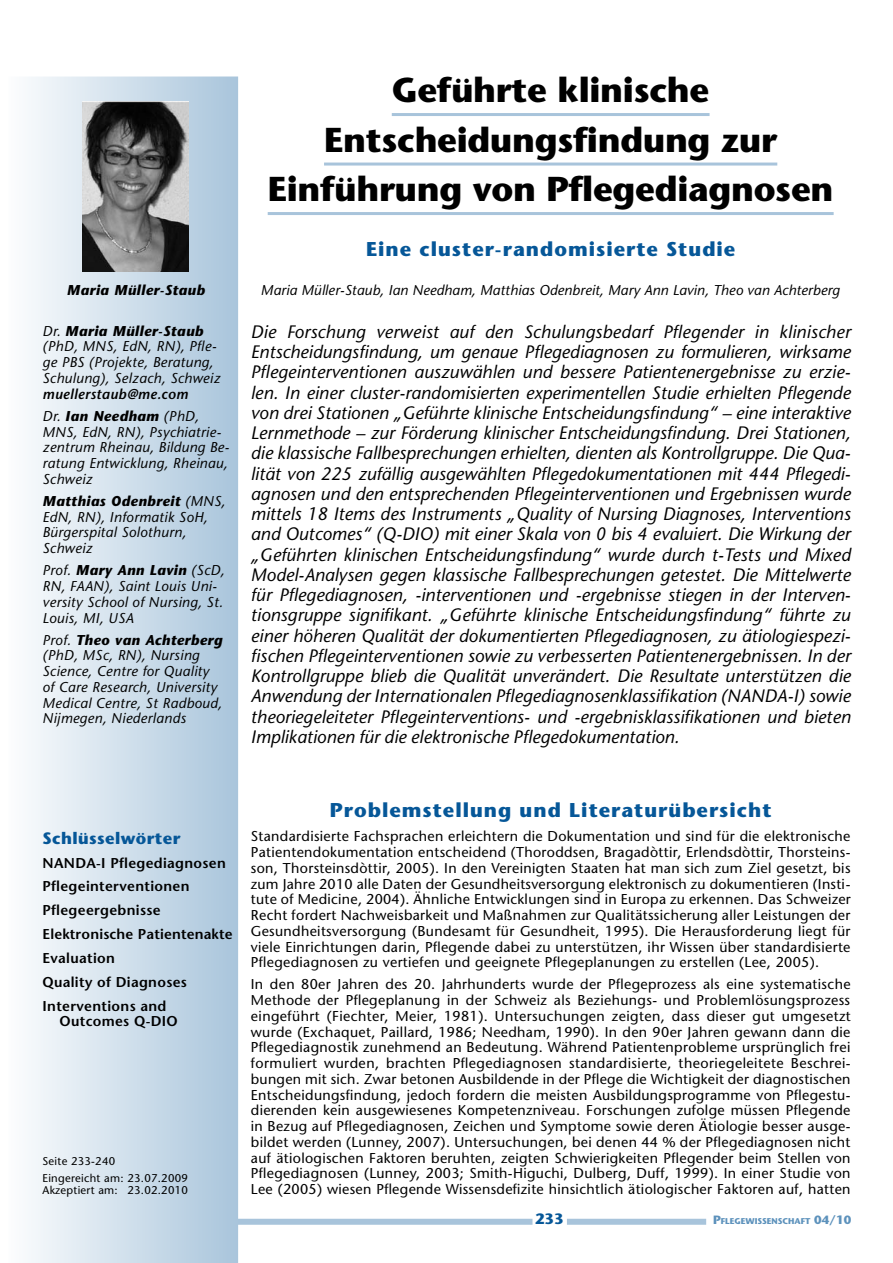
<style>
.page{position:relative;width:893px;height:1263px;background:#fff}
.page>*{position:absolute;margin:0;border:0;box-sizing:border-box;transform-origin:0 0}
.t1{font:700 34.5px/49.5px "Stone Sans";letter-spacing:-.01em;color:#000;text-align:center}
.t2{font:700 19.95px "Stone Sans";letter-spacing:.05em;color:#065798}
.t3{font:italic 18px/20.2px "Stone Sans";letter-spacing:.005em;color:#000;text-align:justify}
.t4{font:700 16.5px "Stone Sans";letter-spacing:.025em;color:#065798}
.t5{font:700 15px "Stone Sans";color:#065798}
.t6{font:14.25px/15.8px "Stone Sans";letter-spacing:.025em;color:#000;text-align:justify}
.t7{font:italic 14.25px/15.8px "Stone Sans";letter-spacing:.02em;color:#000}
.t8{font:600 14.25px/23.9px "Stone Sans";letter-spacing:.025em;color:#000}
.t9{font:italic 600 14.25px/22.2px "Stone Sans";letter-spacing:.02em;color:#000}
.t10{font:italic 700 14.25px "Stone Sans";letter-spacing:.025em;color:#000}
.t11{font:11.25px/17px "Stone Sans";letter-spacing:.025em;color:#000}
.t12{font:700 8.4px "Stone Sans";color:#5d92bc}
.s1{font-weight:700}
.s2{font-weight:400}
.s3{font-size:12px}
</style>
<div class="page">
<div style="left:225px;top:1219px;width:307px;height:6px;background:#a8c4db"></div>
<div style="left:567px;top:1219px;width:139px;height:6px;background:#a8c4db"></div>
<div style="left:9px;top:76px;width:229px;height:1187px;background:linear-gradient(to right,#fcfdfe,#a9c5db)"></div>
<hr style="left:392px;top:113px;width:318px;height:3px;background:#a8c4db">
<hr style="left:324px;top:163px;width:453px;height:3px;background:#a8c4db">
<hr style="left:268px;top:212px;width:566px;height:3px;background:#a8c4db">
<img style="left:82px;top:102px;width:107px;height:169px">
<p class="t10" style="left:67px;top:282px;width:140px">Maria Müller-Staub</p>
<p class="t7" style="left:43px;top:323px;width:179px">Dr. <span class="s1">Maria Müller-Staub </span>(PhD, MNS, EdN, RN), Pfle&shy;ge PBS (Projekte, Beratung,<br>Schulung), Selzach, Schweiz</p>
<p class="t9" style="left:43px;top:383px;width:158px">muellerstaub@me.com<br><span class="s2">Dr.</span> <span class="s1">Ian Needham</span> <span class="s2">(PhD,</span></p>
<p class="t7" style="left:43px;top:424px;width:188px">MNS, EdN, RN), Psychiatrie&shy;zentrum Rheinau, Bildung Be&shy;ratung Entwicklung, Rheinau,<br>Schweiz</p>
<p class="t7" style="left:43px;top:493px;width:185px"><span class="s1">Matthias Odenbreit</span> (MNS,<br>EdN, RN), Informatik SoH,<br>Bürgerspital Solothurn,<br>Schweiz</p>
<p class="t7" style="left:43px;top:562px;width:184px">Prof. <span class="s1">Mary Ann Lavin</span> (ScD,<br>RN, FAAN), Saint Louis Uni&shy;versity School of Nursing, St.<br>Louis, MI, USA</p>
<p class="t7" style="left:43px;top:632px;width:181px">Prof. <span class="s1">Theo van Achterberg </span>(PhD, MSc, RN), Nursing<br>Science, Centre for Quality of Care Research, University<br>Medical Centre, St Radboud,<br>Nijmegen, Niederlands</p>
<h1 class="t1" style="left:268px;top:66px;width:567px">Geführte klinische<br>Entscheidungsfindung zur<br>Einführung von Pflegediagnosen</h1>
<h2 class="t2" style="left:366px;top:237px;width:371px">Eine cluster-randomisierte Studie</h2>
<p class="t7" style="left:261px;top:283px;width:580px">Maria Müller-Staub, Ian Needham, Matthias Odenbreit, Mary Ann Lavin, Theo van Achterberg</p>
<p class="t3" style="left:251px;top:321px;width:601px">Die Forschung verweist auf den Schulungsbedarf Pflegender in klinischer Entscheidungsfindung, um genaue Pflegediagnosen zu formulieren, wirksame Pflegeinterventionen auszuwählen und bessere Patientenergebnisse zu erzie&shy;len. In einer cluster-randomisierten experimentellen Studie erhielten Pflegende von drei Stationen „Geführte klinische Entscheidungsfindung“ – eine interaktive Lernmethode – zur Förderung klinischer Entscheidungsfindung. Drei Stationen, die klassische Fallbesprechungen erhielten, dienten als Kontrollgruppe. Die Qua&shy;lität von 225 zufällig ausgewählten Pflegedokumentationen mit 444 Pflegedi&shy;agnosen und den entsprechenden Pflegeinterventionen und Ergebnissen wurde mittels 18 Items des Instruments „Quality of Nursing Diagnoses, Interventions and Outcomes“ (Q-DIO) mit einer Skala von 0 bis 4 evaluiert. Die Wirkung der „Geführten klinischen Entscheidungsfindung“ wurde durch t-Tests und Mixed Model-Analysen gegen klassische Fallbesprechungen getestet. Die Mittelwerte für Pflegediagnosen, -interventionen und -ergebnisse stiegen in der Interven&shy;tionsgruppe signifikant. „Geführte klinische Entscheidungsfindung“ führte zu einer höheren Qualität der dokumentierten Pflegediagnosen, zu ätiologiespezi&shy;fischen Pflegeinterventionen sowie zu verbesserten Patientenergebnissen. In der Kontrollgruppe blieb die Qualität unverändert. Die Resultate unterstützen die Anwendung der Internationalen Pflegediagnosenklassifikation (NANDA-I) sowie theoriegeleiteter Pflegeinterventions- und -ergebnisklassifikationen und bieten Implikationen für die elektronische Pflegedokumentation.</p>
<p class="t4" style="left:43px;top:828px;width:139px">Schlüsselwörter</p>
<p class="t8" style="left:43px;top:851px;width:192px">NANDA-I Pflegediagnosen<br>Pflegeinterventionen<br>Pflegeergebnisse<br>Elektronische Patientenakte<br>Evaluation<br>Quality of Diagnoses<br>Interventions and</p>
<p class="t8" style="left:60px;top:1009px;width:120px">Outcomes Q-DIO</p>
<p class="t11" style="left:43px;top:1152px;width:147px">Seite 233-240<br>Eingereicht am: 23.07.2009</p>
<p class="t11" style="left:43px;top:1182px;width:147px">Akzeptiert am: 23.02.2010</p>
<h2 class="t2" style="left:330px;top:798px;width:443px">Problemstellung und Literaturübersicht</h2>
<p class="t6" style="left:251px;top:828px;width:601px">Standardisierte Fachsprachen erleichtern die Dokumentation und sind für die elektronische Patientendokumentation entscheidend (Thoroddsen, Bragadòttir, Erlendsdòttir, Thorsteins&shy;son, Thorsteinsdòttir, 2005). In den Vereinigten Staaten hat man sich zum Ziel gesetzt, bis zum Jahre 2010 alle Daten der Gesundheitsversorgung elektronisch zu dokumentieren (Insti&shy;tute of Medicine, 2004). Ähnliche Entwicklungen sind in Europa zu erkennen. Das Schweizer Recht fordert Nachweisbarkeit und Maßnahmen zur Qualitätssicherung aller Leistungen der Gesundheitsversorgung (Bundesamt für Gesundheit, 1995). Die Herausforderung liegt für viele Einrichtungen darin, Pflegende dabei zu unterstützen, ihr Wissen über standardisierte Pflegediagnosen zu vertiefen und geeignete Pflegeplanungen zu erstellen (Lee, 2005).</p>
<p class="t6" style="left:251px;top:977px;width:601px">In den 80er Jahren des 20. Jahrhunderts wurde der Pflegeprozess als eine systematische Methode der Pflegeplanung in der Schweiz als Beziehungs- und Problemlösungsprozess eingeführt (Fiechter, Meier, 1981). Untersuchungen zeigten, dass dieser gut umgesetzt wurde (Exchaquet, Paillard, 1986; Needham, 1990). In den 90er Jahren gewann dann die Pflegediagnostik zunehmend an Bedeutung. Während Patientenprobleme ursprünglich frei formuliert wurden, brachten Pflegediagnosen standardisierte, theoriegeleitete Beschrei&shy;bungen mit sich. Zwar betonen Ausbildende in der Pflege die Wichtigkeit der diagnostischen Entscheidungsfindung, jedoch fordern die meisten Ausbildungsprogramme von Pflegestu&shy;dierenden kein ausgewiesenes Kompetenzniveau. Forschungen zufolge müssen Pflegende in Bezug auf Pflegediagnosen, Zeichen und Symptome sowie deren Ätiologie besser ausge&shy;bildet werden (Lunney, 2007). Untersuchungen, bei denen 44 % der Pflegediagnosen nicht auf ätiologischen Faktoren beruhten, zeigten Schwierigkeiten Pflegender beim Stellen von Pflegediagnosen (Lunney, 2003; Smith-Higuchi, Dulberg, Duff, 1999). In einer Studie von Lee (2005) wiesen Pflegende Wissensdefizite hinsichtlich ätiologischer Faktoren auf, hatten</p>
<p class="t5" style="left:535px;top:1210px;width:30px">233</p>
<p class="t12" style="left:713px;top:1216px;width:140px"><span class="s3">P</span>FLEGEWISSENSCHAFT <span class="s3">04/10</span></p>
</div>
